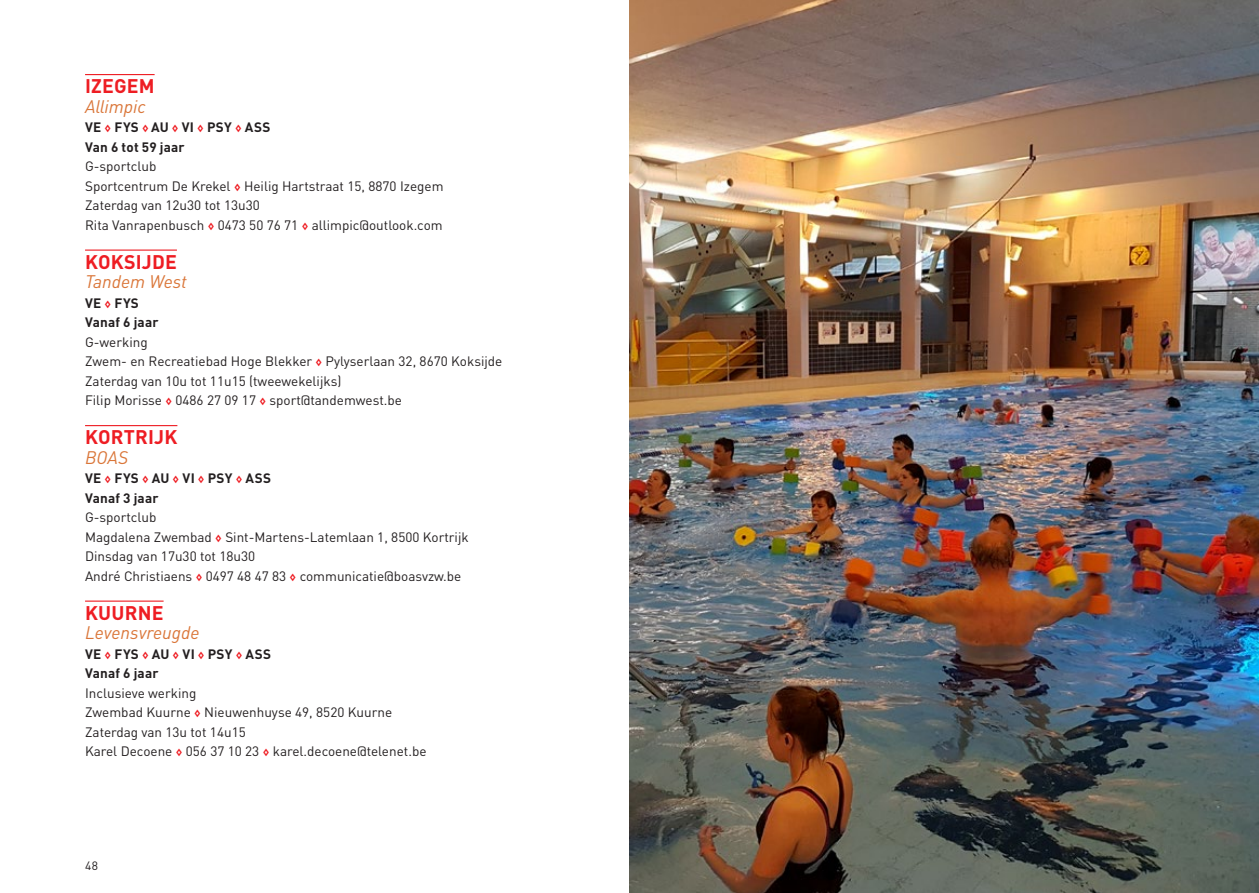
<style>
.page{position:relative;width:1259px;height:893px;background:#fff}
.page>*{position:absolute;margin:0;border:0;box-sizing:border-box;transform-origin:0 0}
._2_gemeente{font:700 19.5px "DINOT";letter-spacing:.01em;color:#ee1d23}
._3_club{font:italic 18px "DINOT";color:#da7639}
._6_body{font:13.5px "DINOT";color:#231f20}
._4_vetjes{font:700 13.5px "DINOT";letter-spacing:.015em;color:#231f20}
.t1{font:12px "DINOT";color:#231f20}
.s1{font-size:10.5px;color:#ee1d23}
.s2{font-weight:700;font-size:10.5px;color:#ee1d23}
</style>
<div class="page">
<hr style="left:85px;top:74px;width:70px;height:1px;background:#ee1d23">
<hr style="left:85px;top:250px;width:92px;height:1px;background:#ee1d23">
<hr style="left:85px;top:425px;width:92px;height:1px;background:#ee1d23">
<hr style="left:85px;top:601px;width:79px;height:1px;background:#ee1d23">
<img style="left:629px;top:0;width:630px;height:893px">
<p class="_2_gemeente" style="left:85px;top:73px;width:71px">IZEGEM</p>
<p class="_3_club" style="left:85px;top:94px;width:62px">Allimpic</p>
<p class="_4_vetjes" style="left:85px;top:118px;width:187px">VE <span class="s1">◊</span> FYS <span class="s1">◊</span> AU <span class="s1">◊</span> VI <span class="s1">◊</span> PSY <span class="s1">◊</span> ASS</p>
<p class="_4_vetjes" style="left:85px;top:137px;width:101px">Van 6 tot 59 jaar</p>
<p class="_6_body" style="left:85px;top:157px;width:73px">G-sportclub</p>
<p class="_6_body" style="left:85px;top:176px;width:360px">Sportcentrum De Krekel <span class="s2">◊</span> Heilig Hartstraat 15, 8870 Izegem</p>
<p class="_6_body" style="left:85px;top:196px;width:176px">Zaterdag van 12u30 tot 13u30</p>
<p class="_6_body" style="left:85px;top:215px;width:359px">Rita Vanrapenbusch <span class="s2">◊</span> 0473 50 76 71 <span class="s2">◊</span> allimpic@outlook.com</p>
<p class="_2_gemeente" style="left:85px;top:248px;width:93px">KOKSIJDE</p>
<p class="_3_club" style="left:85px;top:269px;width:103px">Tandem West</p>
<p class="_4_vetjes" style="left:85px;top:293px;width:55px">VE <span class="s1">◊</span> FYS</p>
<p class="_4_vetjes" style="left:85px;top:313px;width:75px">Vanaf 6 jaar</p>
<p class="_6_body" style="left:85px;top:332px;width:64px">G-werking</p>
<p class="_6_body" style="left:85px;top:352px;width:419px">Zwem- en Recreatiebad Hoge Blekker <span class="s2">◊</span> Pylyserlaan 32, 8670 Koksijde</p>
<p class="_6_body" style="left:85px;top:371px;width:258px">Zaterdag van 10u tot 11u15 (tweewekelijks)</p>
<p class="_6_body" style="left:85px;top:391px;width:318px">Filip Morisse <span class="s2">◊</span> 0486 27 09 17 <span class="s2">◊</span> sport@tandemwest.be</p>
<p class="_2_gemeente" style="left:85px;top:424px;width:94px">KORTRIJK</p>
<p class="_3_club" style="left:85px;top:445px;width:45px">BOAS</p>
<p class="_4_vetjes" style="left:85px;top:469px;width:187px">VE <span class="s1">◊</span> FYS <span class="s1">◊</span> AU <span class="s1">◊</span> VI <span class="s1">◊</span> PSY <span class="s1">◊</span> ASS</p>
<p class="_4_vetjes" style="left:85px;top:488px;width:75px">Vanaf 3 jaar</p>
<p class="_6_body" style="left:85px;top:508px;width:73px">G-sportclub</p>
<p class="_6_body" style="left:85px;top:527px;width:385px">Magdalena Zwembad <span class="s2">◊</span> Sint-Martens-Latemlaan 1, 8500 Kortrijk</p>
<p class="_6_body" style="left:85px;top:547px;width:172px">Dinsdag van 17u30 tot 18u30</p>
<p class="_6_body" style="left:85px;top:566px;width:378px">André Christiaens <span class="s2">◊</span> 0497 48 47 83 <span class="s2">◊</span> communicatie@boasvzw.be</p>
<p class="_2_gemeente" style="left:85px;top:599px;width:80px">KUURNE</p>
<p class="_3_club" style="left:85px;top:620px;width:116px">Levensvreugde</p>
<p class="_4_vetjes" style="left:85px;top:644px;width:187px">VE <span class="s1">◊</span> FYS <span class="s1">◊</span> AU <span class="s1">◊</span> VI <span class="s1">◊</span> PSY <span class="s1">◊</span> ASS</p>
<p class="_4_vetjes" style="left:85px;top:664px;width:75px">Vanaf 6 jaar</p>
<p class="_6_body" style="left:85px;top:683px;width:113px">Inclusieve werking</p>
<p class="_6_body" style="left:85px;top:703px;width:309px">Zwembad Kuurne <span class="s2">◊</span> Nieuwenhuyse 49, 8520 Kuurne</p>
<p class="_6_body" style="left:85px;top:722px;width:162px">Zaterdag van 13u tot 14u15</p>
<p class="_6_body" style="left:85px;top:742px;width:343px">Karel Decoene <span class="s2">◊</span> 056 37 10 23 <span class="s2">◊</span> karel.decoene@telenet.be</p>
<p class="t1" style="left:85px;top:857px;width:15px">48</p>
</div>
